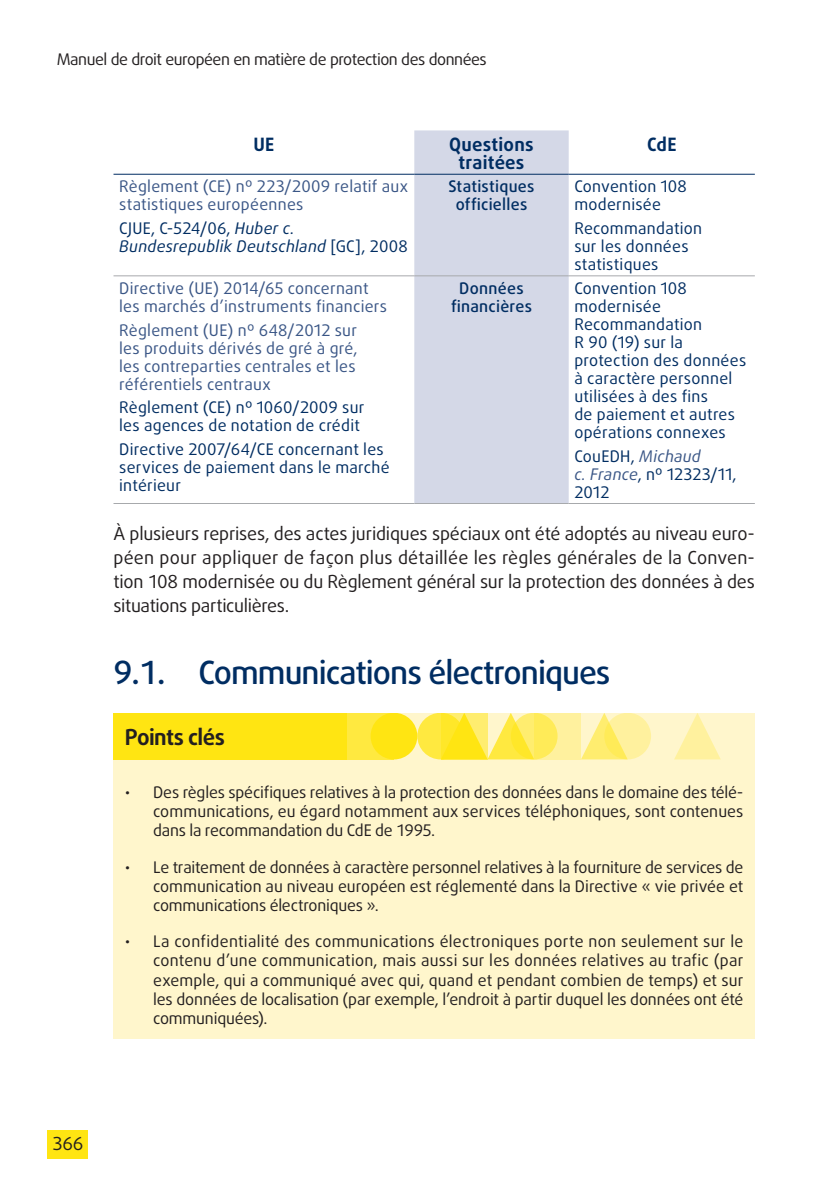
<style>
.page{position:relative;width:840px;height:1191px;background:#fff}
.page>*{position:absolute;margin:0;border:0;box-sizing:border-box;transform-origin:0 0}
.t1{font:500 32px "Daxline Pro";letter-spacing:-.03em;color:#002d62}
.keypoints_title_SW{font:700 22px "Daxline Pro";letter-spacing:-.025em;color:#231f20}
.table_header{font:700 18.4px/18px "Daxline Pro";letter-spacing:.01em;color:#002d62;text-align:center}
.body{font:18px/24px "Daxline Pro";letter-spacing:-.015em;color:#231f20;text-align:justify}
.t2{font:16px/19.2px "Daxline Pro";letter-spacing:-.01em;color:#231f20;text-align:justify}
.table_left{font:16px/18px "Daxline Pro";letter-spacing:.015em;color:#002d62}
.table_left-2{font:16px/18px "Daxline Pro";letter-spacing:.015em;color:#3a5686}
.table_left-3{font:italic 16px/18px "Daxline Pro";letter-spacing:.015em;color:#002d62}
.t3{font:16px "Daxline Pro";letter-spacing:-.03em;color:#231f20}
.table_center_med{font:500 16px/18px "Daxline Pro";letter-spacing:.015em;color:#002d62;text-align:center}
.s1{font-style:normal}
.s2{font-style:italic;color:#3a5686}
</style>
<div class="page">
<div style="left:113px;top:713px;width:641px;height:80px;background:#fff6cc"></div>
<div style="left:417px;top:713px;width:47px;height:46px;background:#ffe940;border-radius:50%"></div>
<div style="left:347px;top:713px;width:47px;height:46px;background:#ffe940"></div>
<div style="left:113px;top:713px;width:234px;height:46px;background:#ffe512"></div>
<svg style="left:581px;top:713px;width:41px;height:46px"></svg>
<svg style="left:674px;top:713px;width:46px;height:46px"></svg>
<div style="left:370px;top:713px;width:47px;height:46px;background:#ffe512;border-radius:50%"></div>
<svg style="left:487px;top:713px;width:42px;height:46px"></svg>
<svg style="left:510px;top:713px;width:47px;height:46px"></svg>
<svg style="left:604px;top:713px;width:46px;height:46px;background:#ffef8d"></svg>
<svg style="left:441px;top:713px;width:46px;height:46px;background:#ffe730"></svg>
<svg style="left:534px;top:713px;width:47px;height:46px;background:#ffee82"></svg>
<div style="left:48px;top:1130px;width:40px;height:29px;background:#ffe512"></div>
<div style="left:113px;top:768px;width:641px;height:83px;background:#fff6cc"></div>
<div style="left:113px;top:843px;width:641px;height:82px;background:#fff6cc"></div>
<div style="left:113px;top:917px;width:641px;height:121px;background:#fff6cc"></div>
<svg style="left:414px;top:130px;width:154px;height:373px;background:#d5d8e7"></svg>
<hr style="left:113px;top:503px;width:301px;height:1px;background:#a7a9ac">
<hr style="left:414px;top:503px;width:154px;height:1px;background:#a7a9ac">
<hr style="left:568px;top:503px;width:186px;height:1px;background:#a7a9ac">
<hr style="left:113px;top:174px;width:301px;height:1px;background:#002d62">
<hr style="left:414px;top:174px;width:154px;height:1px;background:#002d62">
<hr style="left:568px;top:174px;width:186px;height:1px;background:#002d62">
<hr style="left:113px;top:275px;width:301px;height:1px;background:#a7a9ac">
<hr style="left:414px;top:275px;width:154px;height:1px;background:#a7a9ac">
<hr style="left:568px;top:275px;width:186px;height:1px;background:#a7a9ac">
<p class="t3" style="left:57px;top:49px;width:431px">Manuel de droit européen en matière de protection des données</p>
<p class="table_header" style="left:253px;top:135px;width:22px">UE</p>
<p class="table_header" style="left:449px;top:135px;width:86px">Questions traitées</p>
<p class="table_header" style="left:646px;top:135px;width:31px">CdE</p>
<p class="table_left-2" style="left:119px;top:178px;width:290px">Règlement (CE) nº 223/2009 relatif aux statistiques européennes</p>
<p class="table_left-3" style="left:119px;top:219px;width:290px"><span class="s1">CJUE, C‑524/06,</span> Huber c.<br>Bundesrepublik Deutschland <span class="s1">[GC], 2008</span></p>
<p class="table_center_med" style="left:448px;top:178px;width:87px">Statistiques officielles</p>
<p class="table_left" style="left:574px;top:178px;width:114px">Convention 108 modernisée</p>
<p class="table_left" style="left:574px;top:219px;width:129px">Recommandation sur les données statistiques</p>
<p class="table_left-2" style="left:119px;top:279px;width:269px">Directive (UE) 2014/65 concernant les marchés d’instruments financiers</p>
<p class="table_left-2" style="left:119px;top:321px;width:240px;text-align:justify">Règlement (UE) nº 648/2012 sur les produits dérivés de gré à gré, les contreparties centrales et les référentiels centraux</p>
<p class="table_left" style="left:119px;top:399px;width:247px">Règlement (CE) nº 1060/2009 sur les agences de notation de crédit</p>
<p class="table_left" style="left:119px;top:440px;width:272px">Directive 2007/64/CE concernant les services de paiement dans le marché intérieur</p>
<p class="table_center_med" style="left:450px;top:279px;width:82px">Données financières</p>
<p class="table_left" style="left:574px;top:279px;width:173px">Convention 108 modernisée<br>Recommandation<br>R 90 (19) sur la protection des données à caractère personnel utilisées à des fins<br>de paiement et autres opérations connexes</p>
<p class="table_left" style="left:574px;top:447px;width:164px">CouEDH, <span class="s2">Michaud<br>c. France</span>, nº 12323/11,<br>2012</p>
<p class="body" style="left:113px;top:522px;width:642px">À plusieurs reprises, des actes juridiques spéciaux ont été adoptés au niveau euro&shy;péen pour appliquer de façon plus détaillée les règles générales de la Conven&shy;tion 108 modernisée ou du Règlement général sur la protection des données à des situations particulières.</p>
<p class="t1" style="left:113px;top:651px;width:498px">9.1. Communications électroniques</p>
<p class="keypoints_title_SW" style="left:125px;top:722px;width:101px">Points clés</p>
<p class="body" style="left:53px;top:1131px;width:32px">366</p>
<p class="t2" style="left:153px;top:782px;width:591px;text-indent:-28px">• Des règles spécifiques relatives à la protection des données dans le domaine des télé&shy;communications, eu égard notamment aux services téléphoniques, sont contenues dans la recommandation du CdE de 1995.</p>
<p class="t2" style="left:153px;top:857px;width:591px;text-indent:-28px">• Le traitement de données à caractère personnel relatives à la fourniture de services de communication au niveau européen est réglementé dans la Directive « vie privée et communications électroniques ».</p>
<p class="t2" style="left:153px;top:932px;width:591px;text-indent:-28px">• La confidentialité des communications électroniques porte non seulement sur le contenu d’une communication, mais aussi sur les données relatives au trafic (par exemple, qui a communiqué avec qui, quand et pendant combien de temps) et sur les données de localisation (par exemple, l’endroit à partir duquel les données ont été communiquées).</p>
</div>
